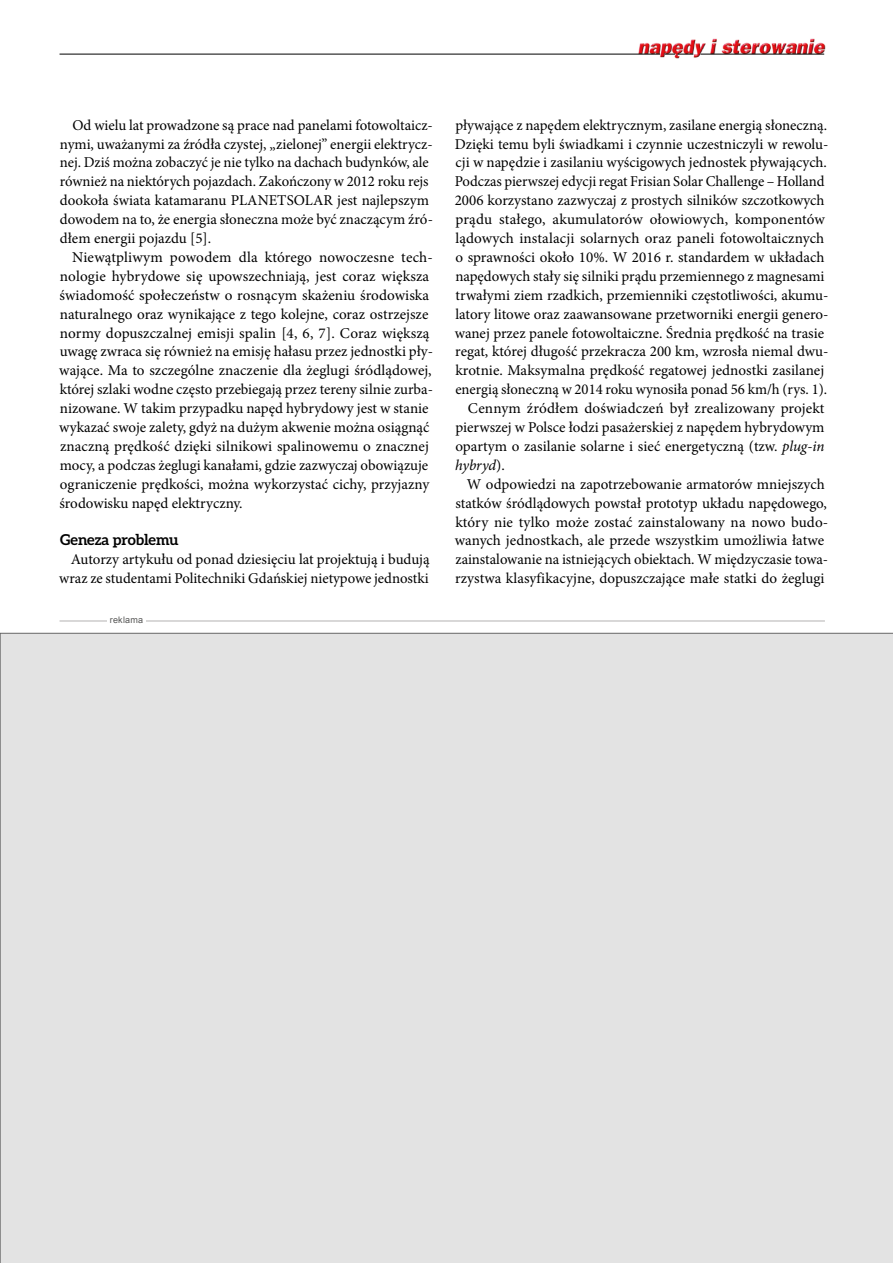
<style>
.page{position:relative;width:893px;height:1263px;background:#fff}
.page>*{position:absolute;margin:0;border:0;box-sizing:border-box;transform-origin:0 0}
.t1{font:15px/18.9px "Minion Pro";color:#000}
.t2{font:700 15px "Aleo";letter-spacing:-.01em;color:#000}
.t3{font:italic 15px "Minion Pro";letter-spacing:-.005em;color:#000}
.t4{font:9px "Arial";letter-spacing:.02em;color:#575756}
.s1{font-style:italic}
.s2{font-style:normal}
</style>
<div class="page">
<img style="left:636px;top:38px;width:190px;height:21px">
<hr style="left:60px;top:54px;width:600px;height:1px;background:#000">
<svg style="left:665px;top:54px;width:28px;height:1px"></svg>
<hr style="left:700px;top:54px;width:124px;height:1px;background:#000">
<hr style="left:60px;top:621px;width:765px;height:1px;background:#b3b2b2">
<div style="left:107px;top:616px;width:39px;height:10px;background:#fff"></div>
<div style="left:0;top:633px;width:893px;height:630px;background:#e3e3e3"></div>
<p class="t1" style="left:60px;top:115px;width:375px;text-indent:13px">Od wielu lat prowadzone są prace nad panelami fotowoltaicz&shy;nymi, uważanymi za źródła czystej, „zielonej” energii elektrycz&shy;nej. Dziś można zobaczyć je nie tylko na dachach budynków, ale również na niektórych pojazdach. Zakończony w 2012 roku rejs dookoła świata katamaranu PLANETSOLAR jest najlepszym dowodem na to, że energia słoneczna może być znaczącym źró&shy;dłem energii pojazdu [5].</p>
<p class="t1" style="left:59px;top:248px;width:375px;text-indent:13px">Niewątpliwym powodem dla którego nowoczesne tech&shy;nologie hybrydowe się upowszechniają, jest coraz większa świadomość społeczeństw o rosnącym skażeniu środowiska naturalnego oraz wynikające z tego kolejne, coraz ostrzejsze normy dopuszczalnej emisji spalin [4, 6, 7]. Coraz większą uwagę zwraca się również na emisję hałasu przez jednostki pły&shy;wające. Ma to szczególne znaczenie dla żeglugi śródlądowej, której szlaki wodne często przebiegają przez tereny silnie zurba&shy;nizowane. W takim przypadku napęd hybrydowy jest w stanie wykazać swoje zalety, gdyż na dużym akwenie można osiągnąć znaczną prędkość dzięki silnikowi spalinowemu o znacznej mocy, a podczas żeglugi kanałami, gdzie zazwyczaj obowiązuje ograniczenie prędkości, można wykorzystać cichy, przyjazny środowisku napęd elektryczny.</p>
<p class="t2" style="left:60px;top:531px;width:120px">Geneza problemu</p>
<p class="t1" style="left:59px;top:550px;width:372px;text-align:right">Autorzy artykułu od ponad dziesięciu lat projektują i budują wraz ze studentami Politechniki Gdańskiej nietypowe jednostki</p>
<p class="t4" style="left:110px;top:614px;width:35px">reklama</p>
<p class="t1" style="left:455px;top:115px;width:373px">pływające z napędem elektrycznym, zasilane energią słoneczną.</p>
<p class="t1" style="left:455px;top:134px;width:375px">Dzięki temu byli świadkami i czynnie uczestniczyli w rewolu-</p>
<p class="t1" style="left:455px;top:153px;width:373px">cji w napędzie i zasilaniu wyścigowych jednostek pływających.</p>
<p class="t1" style="left:455px;top:172px;width:371px">Podczas pierwszej edycji regat Frisian Solar Challenge – Holland</p>
<p class="t1" style="left:455px;top:191px;width:371px">2006 korzystano zazwyczaj z prostych silników szczotkowych</p>
<p class="t1" style="left:455px;top:210px;width:371px">prądu stałego, akumulatorów ołowiowych, komponentów</p>
<p class="t1" style="left:455px;top:229px;width:370px">lądowych instalacji solarnych oraz paneli fotowoltaicznych</p>
<p class="t1" style="left:455px;top:248px;width:371px">o sprawności około 10%. W 2016 r. standardem w układach</p>
<p class="t1" style="left:455px;top:267px;width:371px">napędowych stały się silniki prądu przemiennego z magnesami</p>
<p class="t1" style="left:455px;top:286px;width:375px">trwałymi ziem rzadkich, przemienniki częstotliwości, akumu-</p>
<p class="t1" style="left:455px;top:304px;width:375px">latory litowe oraz zaawansowane przetworniki energii genero-</p>
<p class="t1" style="left:455px;top:323px;width:371px">wanej przez panele fotowoltaiczne. Średnia prędkość na trasie</p>
<p class="t1" style="left:455px;top:342px;width:375px">regat, której długość przekracza 200 km, wzrosła niemal dwu-</p>
<p class="t1" style="left:455px;top:361px;width:370px">krotnie. Maksymalna prędkość regatowej jednostki zasilanej</p>
<p class="t1" style="left:455px;top:380px;width:373px">energią słoneczną w 2014 roku wynosiła ponad 56 km/h (rys. 1).</p>
<p class="t1" style="left:468px;top:399px;width:358px">Cennym źródłem doświadczeń był zrealizowany projekt</p>
<p class="t1" style="left:455px;top:418px;width:371px">pierwszej w Polsce łodzi pasażerskiej z napędem hybrydowym</p>
<p class="t1" style="left:455px;top:437px;width:370px">opartym o zasilanie solarne i sieć energetyczną (tzw. <span class="s1">plug-in</span></p>
<p class="t3" style="left:455px;top:455px;width:51px">hybryd<span class="s2">).</span></p>
<p class="t1" style="left:467px;top:475px;width:359px">W odpowiedzi na zapotrzebowanie armatorów mniejszych</p>
<p class="t1" style="left:456px;top:493px;width:373px">statków śródlądowych powstał prototyp układu napędowego,</p>
<p class="t1" style="left:455px;top:512px;width:374px">który nie tylko może zostać zainstalowany na nowo budo-</p>
<p class="t1" style="left:455px;top:531px;width:371px">wanych jednostkach, ale przede wszystkim umożliwia łatwe</p>
<p class="t1" style="left:455px;top:550px;width:374px">zainstalowanie na istniejących obiektach. W międzyczasie towa-</p>
<p class="t1" style="left:455px;top:569px;width:371px">rzystwa klasyfikacyjne, dopuszczające małe statki do żeglugi</p>
</div>
